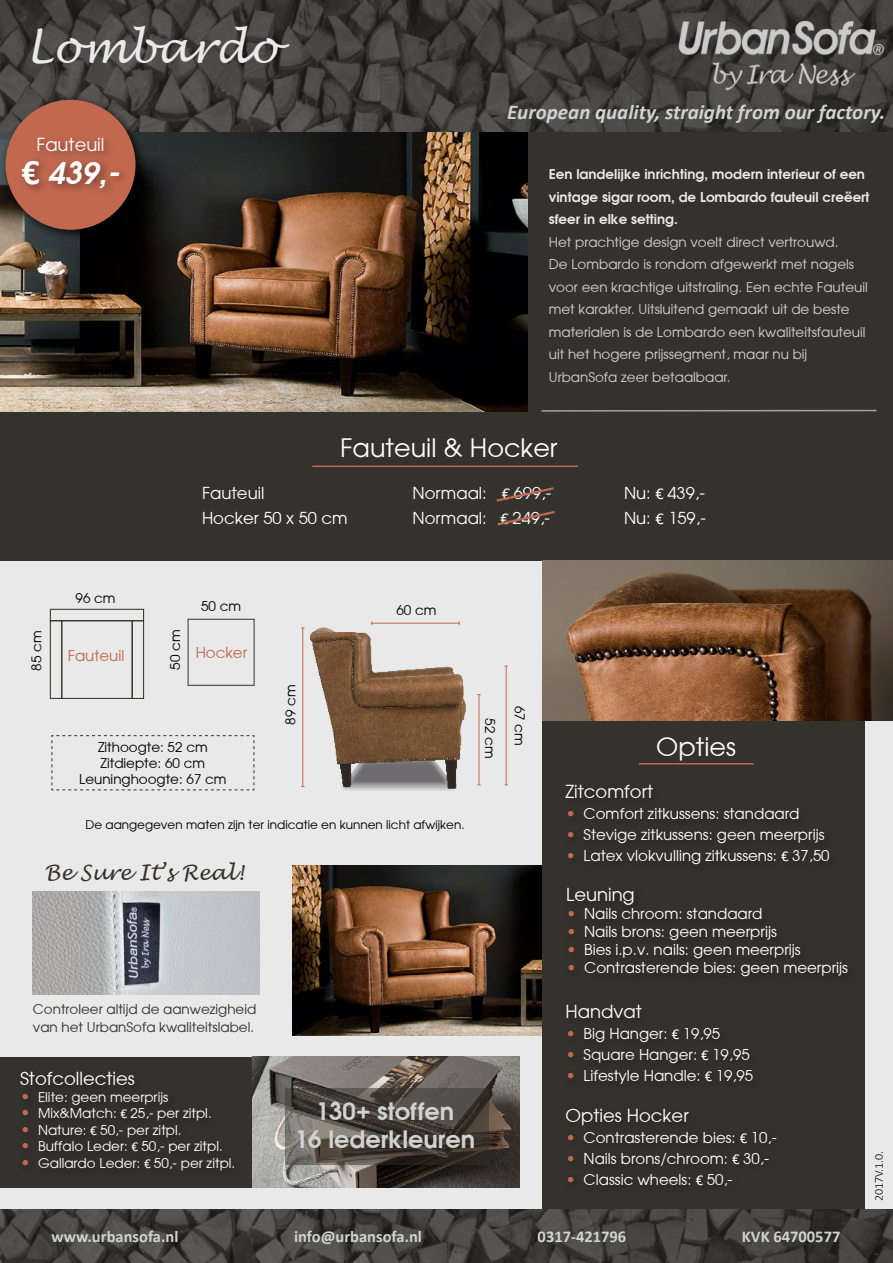
<style>
.page{position:relative;width:893px;height:1263px;background:#fff}
.page>*{position:absolute;margin:0;border:0;box-sizing:border-box;transform-origin:0 0}
.t1{font:italic 43.5px "Lucida Handwriting";color:#e9e9e9}
.t2{font:italic 600 30px "Avant Garde";color:#fff}
.t3{font:25.5px "Avant Garde";color:#fff}
.t4{font:600 24px/28.8px "Avant Garde";color:#d1d2d2;text-align:center}
.t5{font:italic 700 21px "Calibri";color:#d0d1d2}
.t6{font:italic 21px "Lucida Handwriting";color:#34322c}
.t7{font:18px "Avant Garde";color:#fff}
.t8{font:16.5px "Avant Garde";color:#fff}
.t9{font:700 16.5px "Calibri";color:#d1d2d2}
.t10{font:15px "Avant Garde";color:#fff}
.t11{font:15px "Avant Garde";color:#c1684f}
.t12{font:13.5px/22.5px "Avant Garde";color:#d1d2d2}
.t13{font:13.5px "Avant Garde";color:#fff}
.t14{font:600 13.5px/22.5px "Avant Garde";color:#e9e9e9}
.t15{font:13.5px/16.2px "Avant Garde";color:#000;text-align:center}
.t16{font:13.5px/18px "Avant Garde";color:#34322c}
.t17{font:12px "Avant Garde";color:#000}
.t18{font:300 12px "Calibri";color:#000}
.s1{font-family:"Calibri";font-weight:700;font-style:normal;font-size:36px}
.s2{font-family:"Calibri"}
.s3{font-family:"Calibri";font-size:17.25px;color:#c1684f}
</style>
<div class="page">
<div style="left:0;top:552px;width:893px;height:657px;background:#e9e9e9"></div>
<img style="left:293px;top:866px;width:249px;height:169px">
<div style="left:0;top:0;width:893px;height:560px;background:#34322c"></div>
<img style="left:0;top:1209px;width:893px;height:54px">
<img style="left:0;top:0;width:892px;height:133px">
<hr style="left:312px;top:465px;width:266px;height:2px;background:#c1684f">
<div style="left:542px;top:719px;width:323px;height:490px;background:#34322c"></div>
<hr style="left:639px;top:763px;width:115px;height:1px;background:#c1684f">
<div style="left:0;top:1057px;width:252px;height:130px;background:#34322c"></div>
<img style="left:252px;top:1057px;width:267px;height:131px">
<svg style="left:285px;top:1089px;width:203px;height:76px"></svg>
<img style="left:652px;top:0;width:241px;height:115px">
<img style="left:0;top:133px;width:528px;height:279px">
<div style="left:0;top:95px;width:147px;height:146px;background:#000;opacity:.75"></div>
<div style="left:6px;top:100px;width:130px;height:130px;background:#c1684f;border-radius:50%"></div>
<div style="left:18px;top:133px;width:112px;height:65px;background:#000;opacity:.4"></div>
<hr style="left:541px;top:410px;width:335px;height:2px;background:#fff">
<svg style="left:496px;top:487px;width:58px;height:15px"></svg>
<svg style="left:497px;top:511px;width:58px;height:15px"></svg>
<svg style="left:51px;top:735px;width:204px;height:56px"></svg>
<div style="left:50px;top:609px;width:94px;height:12px;border:1px solid #2f2e21"></div>
<div style="left:61px;top:620px;width:71px;height:79px;border:1px solid #2f2e21"></div>
<img style="left:33px;top:892px;width:226px;height:103px">
<hr style="left:302px;top:628px;width:1px;height:159px;background:#c1684f">
<hr style="left:506px;top:666px;width:1px;height:119px;background:#c1684f">
<hr style="left:479px;top:695px;width:1px;height:90px;background:#c1684f">
<div style="left:132px;top:620px;width:12px;height:79px;border:1px solid #2f2e21"></div>
<div style="left:50px;top:620px;width:12px;height:79px;border:1px solid #2f2e21"></div>
<img style="left:542px;top:560px;width:351px;height:161px">
<img style="left:310px;top:621px;width:169px;height:170px">
<h1 class="t1" style="left:26px;top:21px;width:254px">Lombardo</h1>
<p class="t7" style="left:37px;top:133px;width:69px">Fauteuil</p>
<h2 class="t2" style="left:22px;top:153px;width:99px"><span class="s1">€</span> 439,-</h2>
<h3 class="t5" style="left:507px;top:97px;width:380px">European quality, straight from our factory.</h3>
<p class="t14" style="left:549px;top:163px;width:322px">Een landelijke inrichting, modern interieur of een vintage sigar room, de Lombardo fauteuil creëert sfeer in elke setting.</p>
<p class="t12" style="left:549px;top:230px;width:320px">Het prachtige design voelt direct vertrouwd.<br>De Lombardo is rondom afgewerkt met nagels voor een krachtige uitstraling. Een echte Fauteuil met karakter. Uitsluitend gemaakt uit de beste materialen is de Lombardo een kwaliteitsfauteuil uit het hogere prijssegment, maar nu bij UrbanSofa zeer betaalbaar.</p>
<h3 class="t3" style="left:340px;top:432px;width:219px">Fauteuil &amp; Hocker</h3>
<p class="t15" style="left:28px;top:671px;width:42px;rotate:-90deg">85 cm</p>
<p class="t15" style="left:76px;top:589px;width:42px">96 cm</p>
<p class="t11" style="left:68px;top:646px;width:58px">Fauteuil</p>
<p class="t8" style="left:202px;top:483px;width:64px">Fauteuil</p>
<p class="t8" style="left:412px;top:483px;width:140px">Normaal: <span class="s2">€</span> 699,-</p>
<p class="t8" style="left:624px;top:483px;width:82px">Nu: <span class="s2">€</span> 439,-</p>
<p class="t8" style="left:202px;top:507px;width:147px">Hocker 50 x 50 cm</p>
<p class="t8" style="left:412px;top:507px;width:139px">Normaal: <span class="s2">€</span> 249,-</p>
<p class="t8" style="left:624px;top:507px;width:83px">Nu: <span class="s2">€</span> 159,-</p>
<p class="t15" style="left:167px;top:670px;width:42px;rotate:-90deg">50 cm</p>
<p class="t15" style="left:201px;top:597px;width:42px">50 cm</p>
<p class="t11" style="left:196px;top:643px;width:53px">Hocker</p>
<p class="t15" style="left:396px;top:601px;width:42px">60 cm</p>
<p class="t15" style="left:79px;top:738px;width:149px">Zithoogte: 52 cm<br>Zitdiepte: 60 cm<br>Leuninghoogte: 67 cm</p>
<p class="t15" style="left:282px;top:725px;width:42px;rotate:-90deg">89 cm</p>
<p class="t17" style="left:85px;top:817px;width:381px">De aangegeven maten zijn ter indicatie en kunnen licht afwijken.</p>
<h3 class="t6" style="left:45px;top:860px;width:201px">Be Sure It’s Real!</h3>
<p class="t15" style="left:535px;top:718px;width:42px;line-height:29.5px;text-align:left;text-indent:-13px;rotate:90deg">67 cm<br>52 cm</p>
<p class="t16" style="left:33px;top:999px;width:225px">Controleer altijd de aanwezigheid van het UrbanSofa kwaliteitslabel.</p>
<p class="t7" style="left:20px;top:1067px;width:116px">Stofcollecties</p>
<p class="t13" style="left:21px;top:1088px;width:149px"><span class="s3">•</span> Elite: geen meerprijs</p>
<p class="t13" style="left:21px;top:1105px;width:192px"><span class="s3">•</span> Mix&amp;Match: <span class="s2">€</span> 25,- per zitpl.</p>
<p class="t13" style="left:21px;top:1121px;width:162px"><span class="s3">•</span> Nature: <span class="s2">€</span> 50,- per zitpl.</p>
<p class="t13" style="left:21px;top:1138px;width:203px"><span class="s3">•</span> Buffalo Leder: <span class="s2">€</span> 50,- per zitpl.</p>
<p class="t13" style="left:21px;top:1154px;width:216px"><span class="s3">•</span> Gallardo Leder: <span class="s2">€</span> 50,- per zitpl.</p>
<h3 class="t4" style="left:295px;top:1096px;width:182px">130+ stoffen<br>16 lederkleuren</h3>
<h3 class="t3" style="left:656px;top:730px;width:81px">Opties</h3>
<p class="t7" style="left:566px;top:780px;width:89px">Zitcomfort</p>
<p class="t10" style="left:567px;top:804px;width:234px"><span class="s3">•</span> Comfort zitkussens: standaard</p>
<p class="t10" style="left:567px;top:825px;width:259px"><span class="s3">•</span> Stevige zitkussens: geen meerprijs</p>
<p class="t10" style="left:567px;top:846px;width:265px"><span class="s3">•</span> Latex vlokvulling zitkussens: <span class="s2">€</span> 37,50</p>
<p class="t7" style="left:566px;top:883px;width:70px">Leuning</p>
<p class="t10" style="left:567px;top:904px;width:197px"><span class="s3">•</span> Nails chroom: standaard</p>
<p class="t10" style="left:567px;top:922px;width:211px"><span class="s3">•</span> Nails brons: geen meerprijs</p>
<p class="t10" style="left:567px;top:940px;width:235px"><span class="s3">•</span> Bies i.p.v. nails: geen meerprijs</p>
<p class="t10" style="left:567px;top:958px;width:282px"><span class="s3">•</span> Contrasterende bies: geen meerprijs</p>
<p class="t7" style="left:566px;top:1000px;width:78px">Handvat</p>
<p class="t10" style="left:567px;top:1024px;width:155px"><span class="s3">•</span> Big Hanger: <span class="s2">€</span> 19,95</p>
<p class="t10" style="left:567px;top:1045px;width:185px"><span class="s3">•</span> Square Hanger: <span class="s2">€</span> 19,95</p>
<p class="t10" style="left:567px;top:1066px;width:188px"><span class="s3">•</span> Lifestyle Handle: <span class="s2">€</span> 19,95</p>
<p class="t7" style="left:566px;top:1104px;width:125px">Opties Hocker</p>
<p class="t10" style="left:567px;top:1128px;width:212px"><span class="s3">•</span> Contrasterende bies: <span class="s2">€</span> 10,-</p>
<p class="t10" style="left:567px;top:1149px;width:204px"><span class="s3">•</span> Nails brons/chroom: <span class="s2">€</span> 30,-</p>
<p class="t10" style="left:567px;top:1170px;width:167px"><span class="s3">•</span> Classic wheels: <span class="s2">€</span> 50,-</p>
<p class="t9" style="left:51px;top:1225px;width:128px">www.urbansofa.nl</p>
<p class="t9" style="left:294px;top:1225px;width:129px">info@urbansofa.nl</p>
<p class="t9" style="left:538px;top:1225px;width:90px">0317-421796</p>
<p class="t9" style="left:742px;top:1225px;width:100px">KVK 64700577</p>
<p class="t18" style="left:871px;top:1201px;width:52px;rotate:-90deg">2017V.1.0.</p>
</div>
